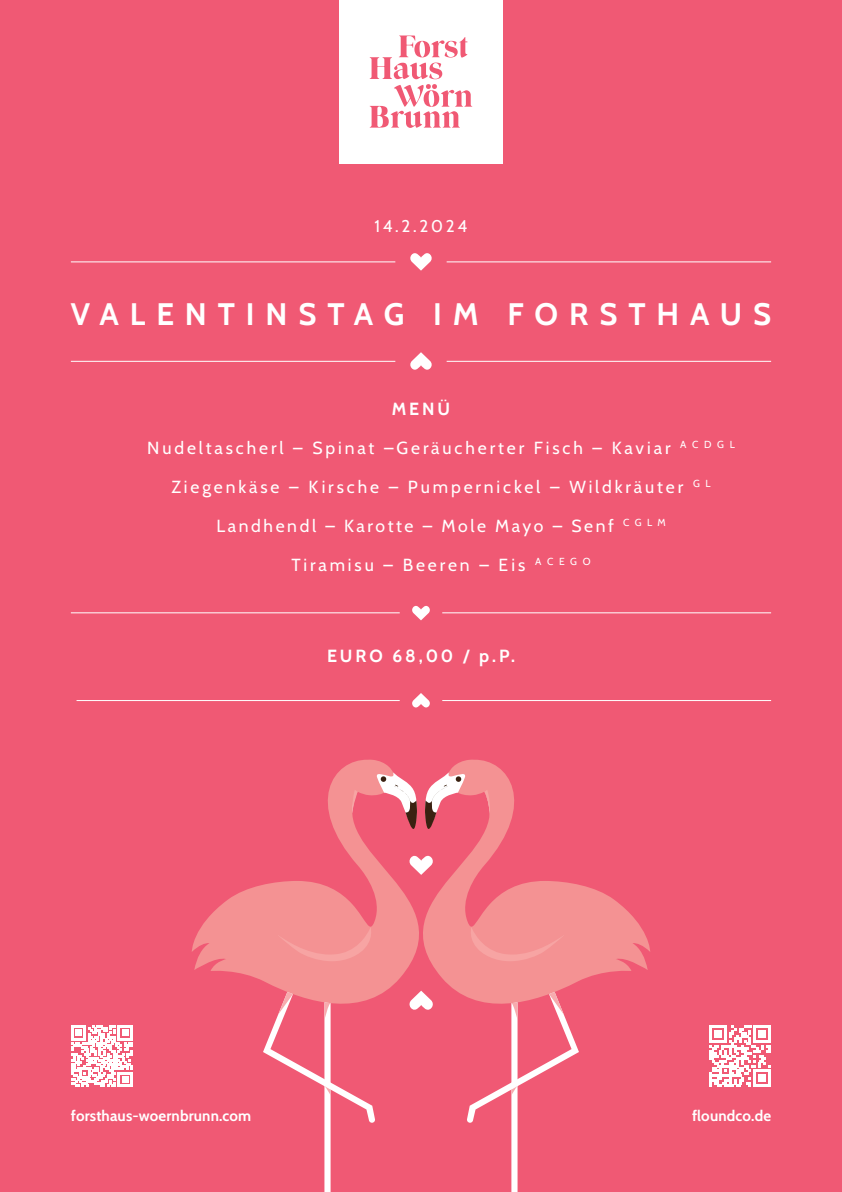
<style>
.page{position:relative;width:842px;height:1192px;background:#f05974}
.page>*{position:absolute;margin:0;border:0;box-sizing:border-box;transform-origin:0 0}
.t1{font:700 31.1px "Cabin";letter-spacing:.35em;color:#fff}
.t2{font:700 17.6px "Cabin";letter-spacing:.165em;color:#fff}
.t3{font:17.5px "Cabin";letter-spacing:.165em;color:#fff}
.t4{font:16.95px "Cabin";letter-spacing:.165em;color:#fff}
.t5{font:700 15px "Cabin";letter-spacing:.01em;color:#fff}
</style>
<div class="page">
<div style="left:71px;top:1107px;width:180px;height:14px;background:#f05974"></div>
<div style="left:692px;top:1107px;width:79px;height:14px;background:#f05974"></div>
<div style="left:339px;top:0;width:164px;height:163px;background:#fff"></div>
<svg style="left:370px;top:36px;width:102px;height:92px"></svg>
<svg style="left:192px;top:759px;width:180px;height:12px;background:#f06077"></svg>
<svg style="left:372px;top:759px;width:278px;height:260px;background:#f0677b"></svg>
<svg style="left:192px;top:771px;width:387px;height:421px;background:#f16d80"></svg>
<svg style="left:410px;top:250px;width:22px;height:21px"></svg>
<hr style="left:71px;top:262px;width:324px;height:1px;background:#fff">
<hr style="left:447px;top:262px;width:324px;height:1px;background:#fff">
<svg style="left:410px;top:352px;width:22px;height:21px"></svg>
<hr style="left:71px;top:361px;width:324px;height:1px;background:#fff">
<hr style="left:447px;top:361px;width:324px;height:1px;background:#fff">
<svg style="left:412px;top:603px;width:18px;height:17px"></svg>
<hr style="left:71px;top:612px;width:329px;height:1px;background:#fff">
<hr style="left:442px;top:612px;width:329px;height:1px;background:#fff">
<svg style="left:412px;top:693px;width:18px;height:17px"></svg>
<hr style="left:77px;top:700px;width:323px;height:1px;background:#fff">
<hr style="left:442px;top:700px;width:329px;height:1px;background:#fff">
<svg style="left:71px;top:1025px;width:62px;height:62px"></svg>
<svg style="left:709px;top:1025px;width:62px;height:62px"></svg>
<p class="t4" style="left:375px;top:213px;width:94px">14.2.2024</p>
<p class="t1" style="left:71px;top:289px;width:702px">VALENTINSTAG IM FORSTHAUS</p>
<p class="t2" style="left:392px;top:395px;width:60px">MENÜ</p>
<p class="t3" style="left:147px;top:434px;width:589px">Nudeltascherl – Spinat –Geräucherter Fisch – Kaviar <sup>A</sup> <sup>C</sup> <sup>D</sup> <sup>G</sup> <sup>L</sup></p>
<p class="t3" style="left:172px;top:473px;width:541px">Ziegenkäse – Kirsche – Pumpernickel – Wildkräuter <sup>G</sup> <sup>L</sup></p>
<p class="t3" style="left:216px;top:512px;width:451px">Landhendl – Karotte – Mole Mayo – Senf <sup>C</sup> <sup>G</sup> <sup>L</sup> <sup>M</sup></p>
<p class="t3" style="left:291px;top:551px;width:301px">Tiramisu – Beeren – Eis <sup>A</sup> <sup>C</sup> <sup>E</sup> <sup>G</sup> <sup>O</sup></p>
<p class="t2" style="left:327px;top:642px;width:189px">EURO 68,00 / p.P.</p>
<p class="t5" style="left:71px;top:1104px;width:182px">forsthaus-woernbrunn.com</p>
<p class="t5" style="left:692px;top:1104px;width:81px">floundco.de</p>
</div>
